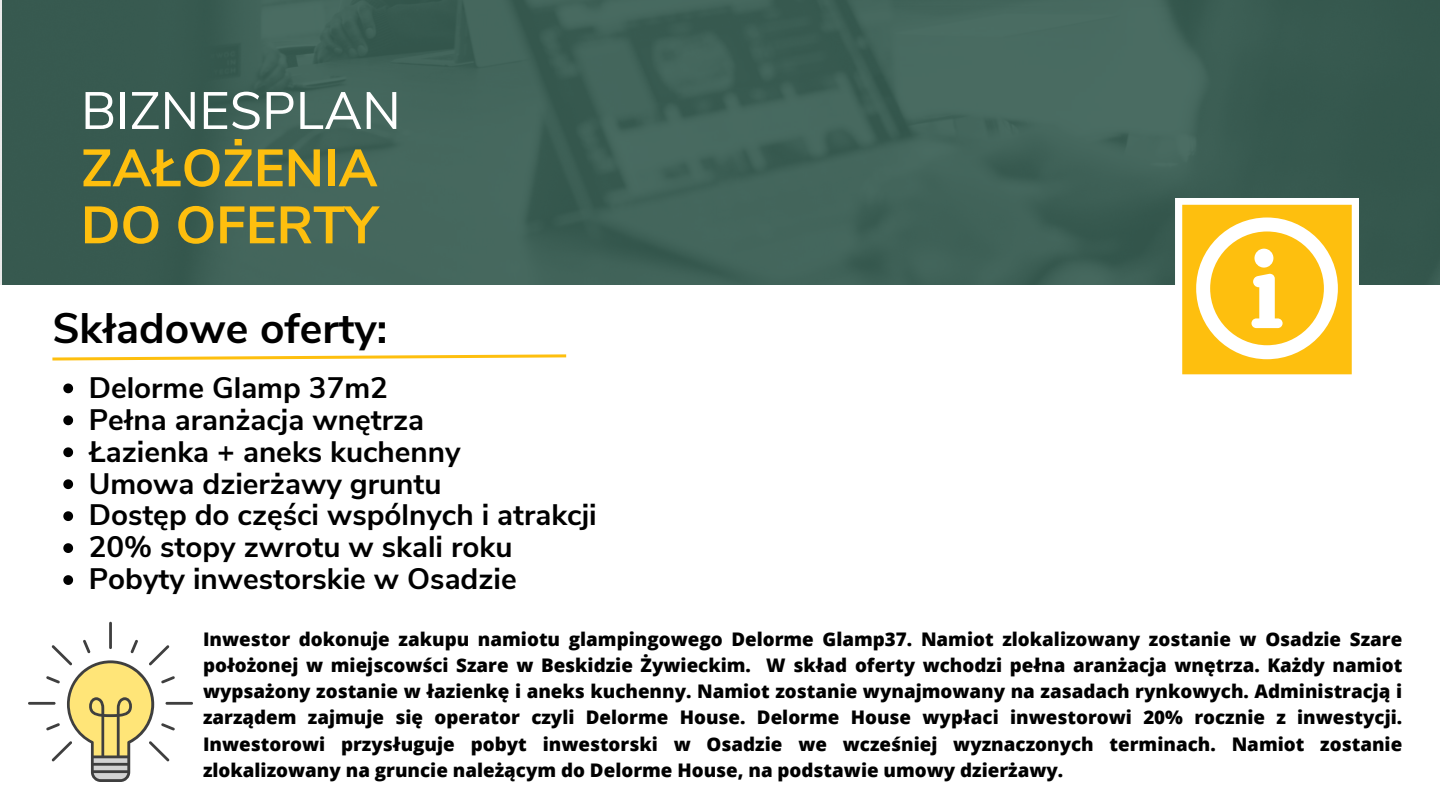
<style>
.page{position:relative;width:1440px;height:810px;background:#fff}
.page>*{position:absolute;margin:0;border:0;box-sizing:border-box;transform-origin:0 0}
.t1{font:700 52.4px/57px "Nunito Sans";color:#febf0e}
.t2{font:52.4px "Nunito Sans";color:#fff}
.t3{font:700 42.6px "Nunito Sans";color:#000}
.t4{font:700 29.6px/31.9px "Nunito Sans";color:#000}
.t5{font:800 18.8px/26.2px "Open Sans";color:#000;text-align:justify}
</style>
<div class="page">
<img style="left:0;top:0;width:1440px;height:284px">
<svg style="left:52px;top:354px;width:515px;height:7px"></svg>
<svg style="left:28px;top:622px;width:165px;height:160px"></svg>
<svg style="left:1175px;top:198px;width:184px;height:177px"></svg>
<svg style="left:63px;top:384px;width:10px;height:9px"></svg>
<svg style="left:63px;top:415px;width:10px;height:10px"></svg>
<svg style="left:63px;top:447px;width:10px;height:10px"></svg>
<svg style="left:63px;top:479px;width:10px;height:10px"></svg>
<svg style="left:63px;top:511px;width:10px;height:10px"></svg>
<svg style="left:63px;top:543px;width:10px;height:10px"></svg>
<svg style="left:63px;top:575px;width:10px;height:10px"></svg>
<h1 class="t2" style="left:81px;top:76px;width:321px">BIZNESPLAN</h1>
<h1 class="t1" style="left:81px;top:141px;width:298px">ZAŁOŻENIA<br>DO OFERTY</h1>
<h2 class="t3" style="left:52px;top:300px;width:337px">Składowe oferty:</h2>
<h3 class="t4" style="left:89px;top:372px;width:509px">Delorme Glamp 37m2<br>Pełna aranżacja wnętrza<br>Łazienka + aneks kuchenny<br>Umowa dzierżawy gruntu<br>Dostęp do części wspólnych i atrakcji<br>20% stopy zwrotu w skali roku<br>Pobyty inwestorskie w Osadzie</h3>
<p class="t5" style="left:203px;top:625px;width:1201px">Inwestor dokonuje zakupu namiotu glampingowego Delorme Glamp37. Namiot zlokalizowany zostanie w Osadzie Szare położonej w miejscowści Szare w Beskidzie Żywieckim. W skład oferty wchodzi pełna aranżacja wnętrza. Każdy namiot wypsażony zostanie w łazienkę i aneks kuchenny. Namiot zostanie wynajmowany na zasadach rynkowych. Administracją i zarządem zajmuje się operator czyli Delorme House. Delorme House wypłaci inwestorowi 20% rocznie z inwestycji.<br>Inwestorowi przysługuje pobyt inwestorski w Osadzie we wcześniej wyznaczonych terminach. Namiot zostanie zlokalizowany na gruncie należącym do Delorme House, na podstawie umowy dzierżawy.</p>
</div>
